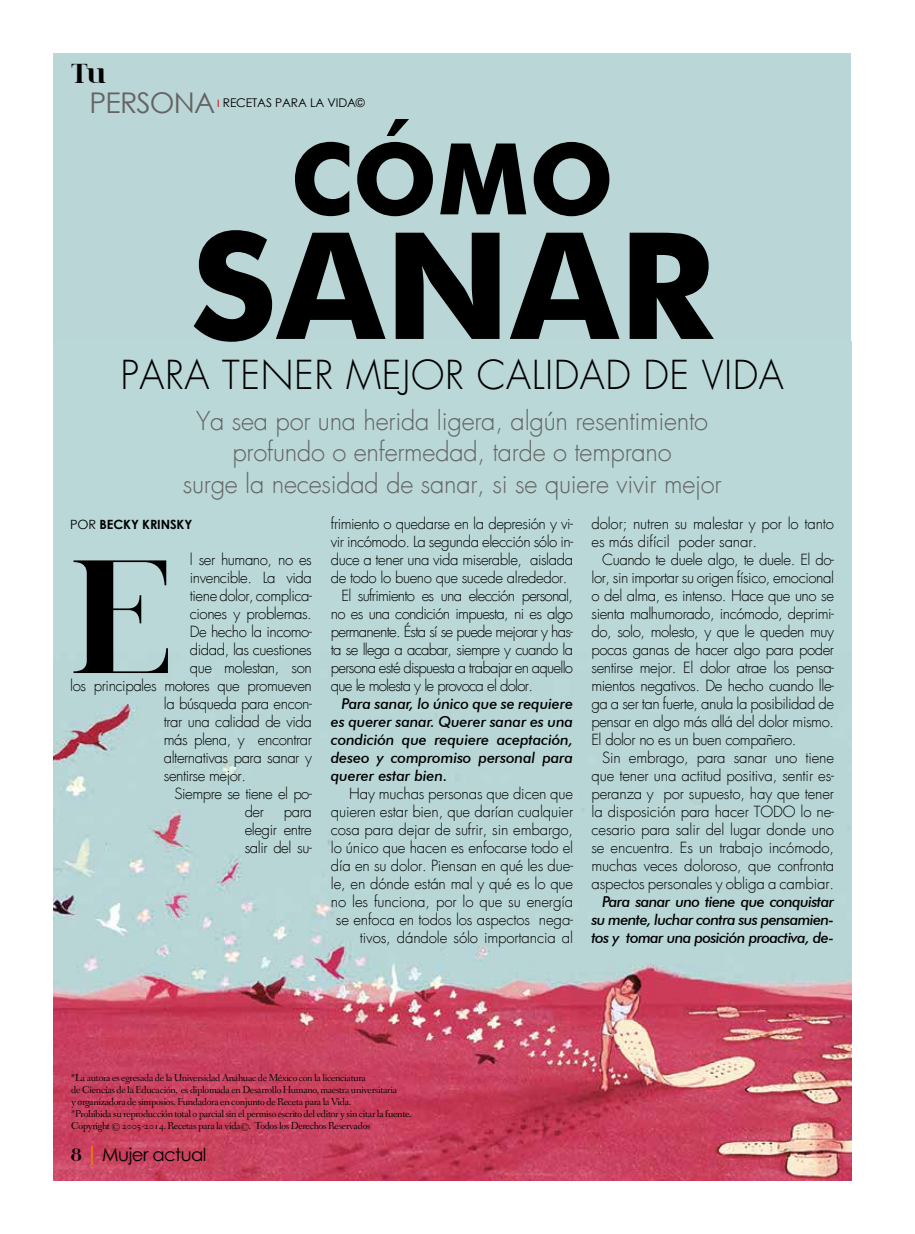
<style>
.page{position:relative;width:915px;height:1234px;background:#fff}
.page>*{position:absolute;margin:0;border:0;box-sizing:border-box;transform-origin:0 0}
.t1{font:700 169.5px "spinwerad";color:#000}
.t2{font:700 148.5px "Futura BT";color:#000}
.t3{font:700 99px "Futura BT";color:#000}
.t4{font:300 39px "Futura";letter-spacing:.015em;color:#000}
.t5{font:28.5px "Century Gothic";letter-spacing:-.03em;color:#646363}
.t6{font:700 28.5px "spinwerad";color:#000}
.t7{font:300 25.5px/31.5px "Futura";letter-spacing:-.01em;color:#646363;text-align:center}
.t8{font:18px "Century Gothic";letter-spacing:-.03em;color:#000}
.t9{font:300 15px/18px "Futura";letter-spacing:-.03em;color:#000;text-align:justify}
.t10{font:300 15px/18px "Futura";letter-spacing:-.01em;color:#000;text-align:right}
.t11{font:italic 500 15px/18px "Futura BT";letter-spacing:-.025em;color:#000;text-align:justify}
.t12{font:300 15px "Futura";letter-spacing:-.05em;color:#000}
.t13{font:700 12.75px "Century Gothic";letter-spacing:-.01em;color:#000}
.t14{font:12px "Century Gothic";letter-spacing:-.01em;color:#000}
.t15{font:10.5px/12px "Fanwood";letter-spacing:-.03em;color:#000}
.s1{font-family:"Myriad Pro";font-size:10.5px;color:#e30613}
.s2{font-weight:400}
.s3{font-family:"spinwerad";font-weight:700}
.s4{font-weight:700;font-size:21px;color:#ef7d00}
</style>
<div class="page">
<div style="left:53px;top:53px;width:797px;height:1127px;background:#bad6d7"></div>
<img style="left:53px;top:704px;width:797px;height:476px">
<h3 class="t6" style="left:71px;top:54px;width:37px">Tu</h3>
<h3 class="t5" style="left:89px;top:83px;width:127px">PERSONA</h3>
<p class="t14" style="left:217px;top:94px;width:149px"><span class="s1">l</span> RECETAS PARA LA VIDA©</p>
<h3 class="t3" style="left:290px;top:119px;width:325px">CÓMO</h3>
<h2 class="t2" style="left:191px;top:196px;width:524px">SANAR</h2>
<h3 class="t4" style="left:120px;top:351px;width:664px">PARA TENER MEJOR CALIDAD DE VIDA</h3>
<h3 class="t7" style="left:183px;top:405px;width:540px">Ya sea por una herida ligera, algún resentimiento profundo o enfermedad, tarde o temprano<br>surge la necesidad de sanar, si se quiere vivir mejor</h3>
<p class="t13" style="left:70px;top:514px;width:123px"><span class="s2">POR</span> BECKY KRINSKY</p>
<h1 class="t1" style="left:70px;top:496px;width:104px">E</h1>
<p class="t9" style="left:190px;top:551px;width:123px">l ser humano, no es</p>
<p class="t9" style="left:190px;top:569px;width:123px">invencible. La vida</p>
<p class="t9" style="left:190px;top:587px;width:123px">tiene dolor, complica-</p>
<p class="t9" style="left:190px;top:605px;width:123px">ciones y problemas.</p>
<p class="t9" style="left:190px;top:623px;width:123px">De hecho la incomo-</p>
<p class="t9" style="left:190px;top:641px;width:123px">didad, las cuestiones</p>
<p class="t9" style="left:190px;top:659px;width:123px">que molestan, son</p>
<p class="t9" style="left:70px;top:677px;width:243px">los principales motores que promueven</p>
<p class="t9" style="left:164px;top:695px;width:149px">la búsqueda para encon-</p>
<p class="t9" style="left:164px;top:713px;width:149px">trar una calidad de vida</p>
<p class="t9" style="left:164px;top:731px;width:149px">más plena, y encontrar</p>
<p class="t9" style="left:164px;top:749px;width:149px">alternativas para sanar y</p>
<p class="t9" style="left:164px;top:767px;width:84px">sentirse mejor.</p>
<p class="t9" style="left:174px;top:785px;width:139px">Siempre se tiene el po-</p>
<p class="t9" style="left:244px;top:803px;width:21px">der</p>
<p class="t9" style="left:244px;top:803px;width:69px;text-indent:39px">para elegir entre salir del su-</p>
<p class="t9" style="left:331px;top:515px;width:244px">frimiento o quedarse en la depresión y vi-</p>
<p class="t9" style="left:331px;top:533px;width:244px">vir incómodo. La segunda elección sólo in-</p>
<p class="t9" style="left:331px;top:551px;width:244px">duce a tener una vida miserable, aislada</p>
<p class="t9" style="left:331px;top:569px;width:238px">de todo lo bueno que sucede alrededor.</p>
<p class="t12" style="left:341px;top:586px;width:233px">El sufrimiento es una elección personal,</p>
<p class="t12" style="left:331px;top:604px;width:244px">no es una condición impuesta, ni es algo</p>
<p class="t12" style="left:331px;top:622px;width:244px">permanente. Ésta sí se puede mejorar y has-</p>
<p class="t12" style="left:331px;top:640px;width:244px">ta se llega a acabar, siempre y cuando la</p>
<p class="t12" style="left:331px;top:658px;width:244px">persona esté dispuesta a trabajar en aquello</p>
<p class="t12" style="left:331px;top:676px;width:204px">que le molesta y le provoca el dolor.</p>
<p class="t11" style="left:331px;top:694px;width:244px;text-indent:11px">Para sanar, lo único que se requiere es querer sanar. Querer sanar es una condición que requiere aceptación, deseo y compromiso personal para querer estar bien.</p>
<p class="t10" style="left:331px;top:785px;width:244px">Hay muchas personas que dicen que quieren estar bien, que darían cualquier cosa para dejar de sufrir, sin embargo, lo único que hacen es enfocarse todo el día en su dolor. Piensan en qué les due&shy;le, en dónde están mal y qué es lo que no les funciona, por lo que su energía se enfoca en todos los aspectos nega&shy;tivos, dándole sólo importancia al</p>
<p class="t10" style="left:591px;top:515px;width:244px;text-align:left">dolor; nutren su malestar y por lo tanto es más difícil poder sanar.</p>
<p class="t9" style="left:591px;top:551px;width:244px;text-indent:11px">Cuando te duele algo, te duele. El do&shy;lor, sin importar su origen físico, emocional o del alma, es intenso. Hace que uno se sienta malhumorado, incómodo, deprimi&shy;do, solo, molesto, y que le queden muy pocas ganas de hacer algo para poder sentirse mejor. El dolor atrae los pensa&shy;mientos negativos. De hecho cuando lle&shy;ga a ser tan fuerte, anula la posibilidad de pensar en algo más allá del dolor mismo.<br>El dolor no es un buen compañero.</p>
<p class="t9" style="left:591px;top:749px;width:244px;text-indent:11px">Sin embrago, para sanar uno tiene que tener una actitud positiva, sentir es&shy;peranza y por supuesto, hay que tener la disposición para hacer TODO lo ne&shy;cesario para salir del lugar donde uno se encuentra. Es un trabajo incómodo, muchas veces doloroso, que confronta aspectos personales y obliga a cambiar.</p>
<p class="t11" style="left:591px;top:892px;width:244px;text-indent:11px">Para sanar uno tiene que conquistar su mente, luchar contra sus pensamien&shy;tos y tomar una posición proactiva, de-</p>
<p class="t15" style="left:71px;top:1072px;width:341px">*La autora es egresada de la Universidad Anáhuac de México con la licenciatura<br>de Ciencias de la Educación, es diplomada en Desarrollo Humano, maestra universitaria<br>y organizadora de simposios. Fundadora en conjunto de Receta para la Vida.<br>*Prohibida su reproducción total o parcial sin el permiso escrito del editor y sin citar la fuente.<br>Copyright © 2005-2014. Recetas para la vida©. Todos los Derechos Reservados</p>
<p class="t8" style="left:71px;top:1141px;width:137px"><span class="s3">8</span> <span class="s4">|</span> Mujer actual</p>
</div>
